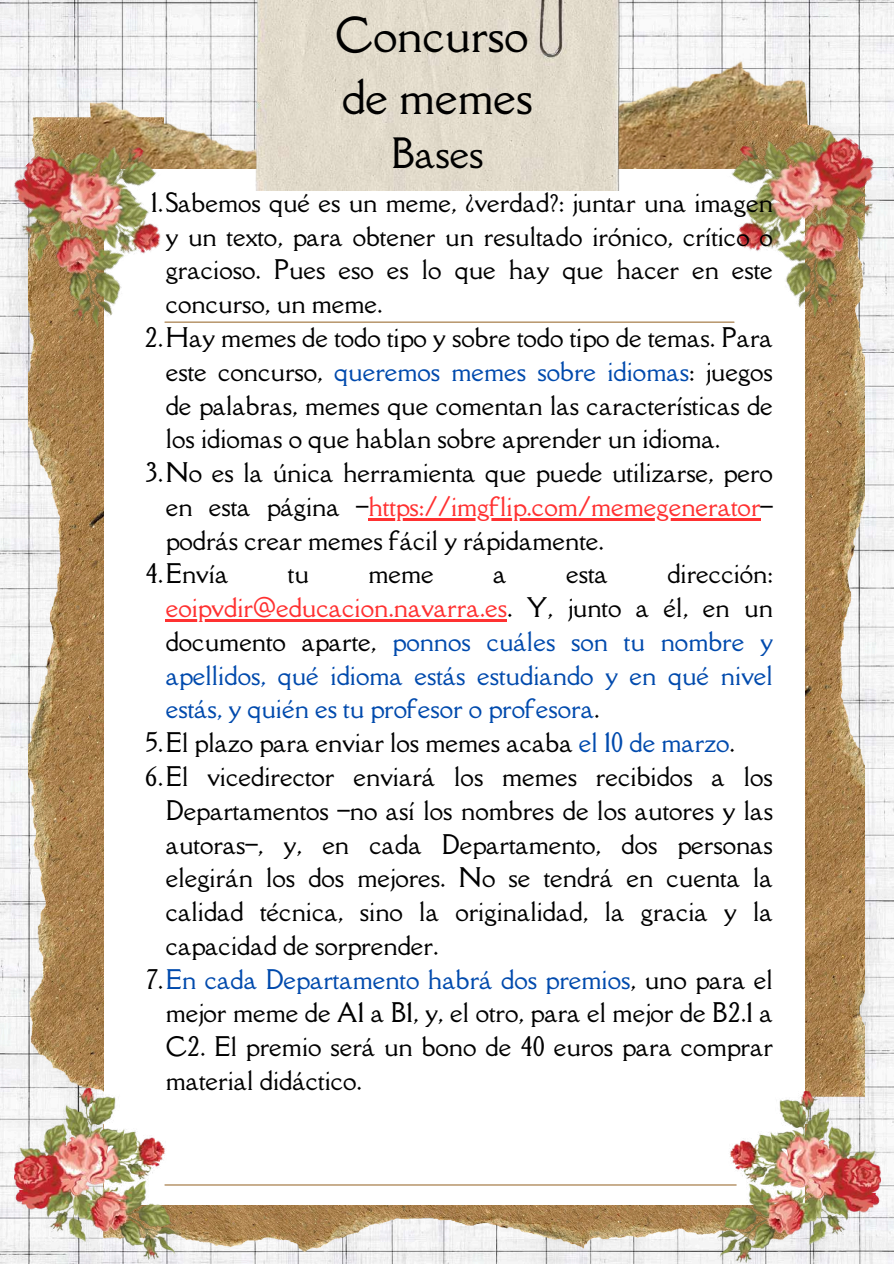
<style>
.page{position:relative;width:894px;height:1264px;background:#fff}
.page>*{position:absolute;margin:0;border:0;box-sizing:border-box;transform-origin:0 0}
.t1{font:44.25px/61.8px "Della Respira";color:#000}
.t2{font:38.25px "Della Respira";color:#000}
.t3{font:24.75px "Della Respira";color:#000}
.t4{font:24.75px "Della Respira";color:#004aad}
.t5{font:24.75px "Della Respira";color:#ff3131}
.s1{color:#000}
.s2{color:#004aad}
</style>
<div class="page">
<img style="left:0;top:0;width:893px;height:1263px">
<img style="left:177px;top:1204px;width:540px;height:47px">
<img style="left:29px;top:335px;width:75px;height:753px">
<img style="left:89px;top:49px;width:733px;height:349px">
<img style="left:804px;top:323px;width:59px;height:768px">
<div style="left:104px;top:169px;width:700px;height:1035px;background:#fff"></div>
<hr style="left:165px;top:321px;width:568px;height:2px;background:#a9814e">
<hr style="left:165px;top:1184px;width:571px;height:1px;background:#a9814e">
<img style="left:255px;top:0;width:364px;height:190px">
<img style="left:686px;top:89px;width:207px;height:234px">
<img style="left:717px;top:1091px;width:163px;height:171px">
<img style="left:14px;top:1088px;width:163px;height:171px">
<img style="left:0;top:99px;width:207px;height:236px">
<hr style="left:368px;top:518px;width:392px;height:2px;background:#ff3131">
<hr style="left:166px;top:619px;width:341px;height:2px;background:#ff3131">
<h1 class="t1" style="left:335px;top:4px;width:199px">Concurso de memes</h1>
<h2 class="t2" style="left:391px;top:127px;width:94px">Bases</h2>
<p class="t3" style="left:151px;top:185px;width:623px">1.Sabemos qué es un meme, ¿verdad?: juntar una imagen</p>
<p class="t3" style="left:166px;top:219px;width:608px">y un texto, para obtener un resultado irónico, crítico o</p>
<p class="t3" style="left:166px;top:253px;width:608px">gracioso. Pues eso es lo que hay que hacer en este</p>
<p class="t3" style="left:166px;top:287px;width:218px">concurso, un meme.</p>
<p class="t3" style="left:145px;top:320px;width:629px">2.Hay memes de todo tipo y sobre todo tipo de temas. Para</p>
<p class="t4" style="left:166px;top:354px;width:608px"><span class="s1">este concurso,</span> queremos memes sobre idiomas<span class="s1">: juegos</span></p>
<p class="t3" style="left:166px;top:388px;width:608px">de palabras, memes que comentan las características de</p>
<p class="t3" style="left:166px;top:422px;width:556px">los idiomas o que hablan sobre aprender un idioma.</p>
<p class="t3" style="left:145px;top:455px;width:628px">3.No es la única herramienta que puede utilizarse, pero</p>
<p class="t5" style="left:166px;top:489px;width:608px"><span class="s1">en esta página –</span>https://imgflip.com/memegenerator<span class="s1">–</span></p>
<p class="t3" style="left:166px;top:523px;width:439px">podrás crear memes fácil y rápidamente.</p>
<p class="t3" style="left:145px;top:557px;width:85px">4.Envía</p>
<p class="t3" style="left:288px;top:557px;width:22px">tu</p>
<p class="t3" style="left:368px;top:557px;width:67px">meme</p>
<p class="t3" style="left:493px;top:557px;width:15px">a</p>
<p class="t3" style="left:566px;top:557px;width:43px">esta</p>
<p class="t3" style="left:667px;top:557px;width:107px">dirección:</p>
<p class="t5" style="left:166px;top:590px;width:608px">eoipvdir@educacion.navarra.es<span class="s1">. Y, junto a él, en un</span></p>
<p class="t4" style="left:166px;top:624px;width:608px"><span class="s1">documento aparte,</span> ponnos cuáles son tu nombre y</p>
<p class="t4" style="left:166px;top:658px;width:608px">apellidos, qué idioma estás estudiando y en qué nivel</p>
<p class="t4" style="left:166px;top:692px;width:435px">estás, y quién es tu profesor o profesora<span class="s1">.</span></p>
<p class="t3" style="left:145px;top:725px;width:590px">5.El plazo para enviar los memes acaba <span class="s2">el 10 de marzo</span>.</p>
<p class="t3" style="left:145px;top:759px;width:629px">6.El vicedirector enviará los memes recibidos a los</p>
<p class="t3" style="left:166px;top:793px;width:608px">Departamentos –no así los nombres de los autores y las</p>
<p class="t3" style="left:166px;top:827px;width:608px">autoras–, y, en cada Departamento, dos personas</p>
<p class="t3" style="left:166px;top:860px;width:608px">elegirán los dos mejores. No se tendrá en cuenta la</p>
<p class="t3" style="left:166px;top:894px;width:608px">calidad técnica, sino la originalidad, la gracia y la</p>
<p class="t3" style="left:166px;top:928px;width:274px">capacidad de sorprender.</p>
<p class="t4" style="left:146px;top:962px;width:628px"><span class="s1">7.</span>En cada Departamento habrá dos premios<span class="s1">, uno para el</span></p>
<p class="t3" style="left:166px;top:995px;width:608px">mejor meme de A1 a B1, y, el otro, para el mejor de B2.1 a</p>
<p class="t3" style="left:166px;top:1029px;width:608px">C2. El premio será un bono de 40 euros para comprar</p>
<p class="t3" style="left:166px;top:1063px;width:198px">material didáctico.</p>
</div>
